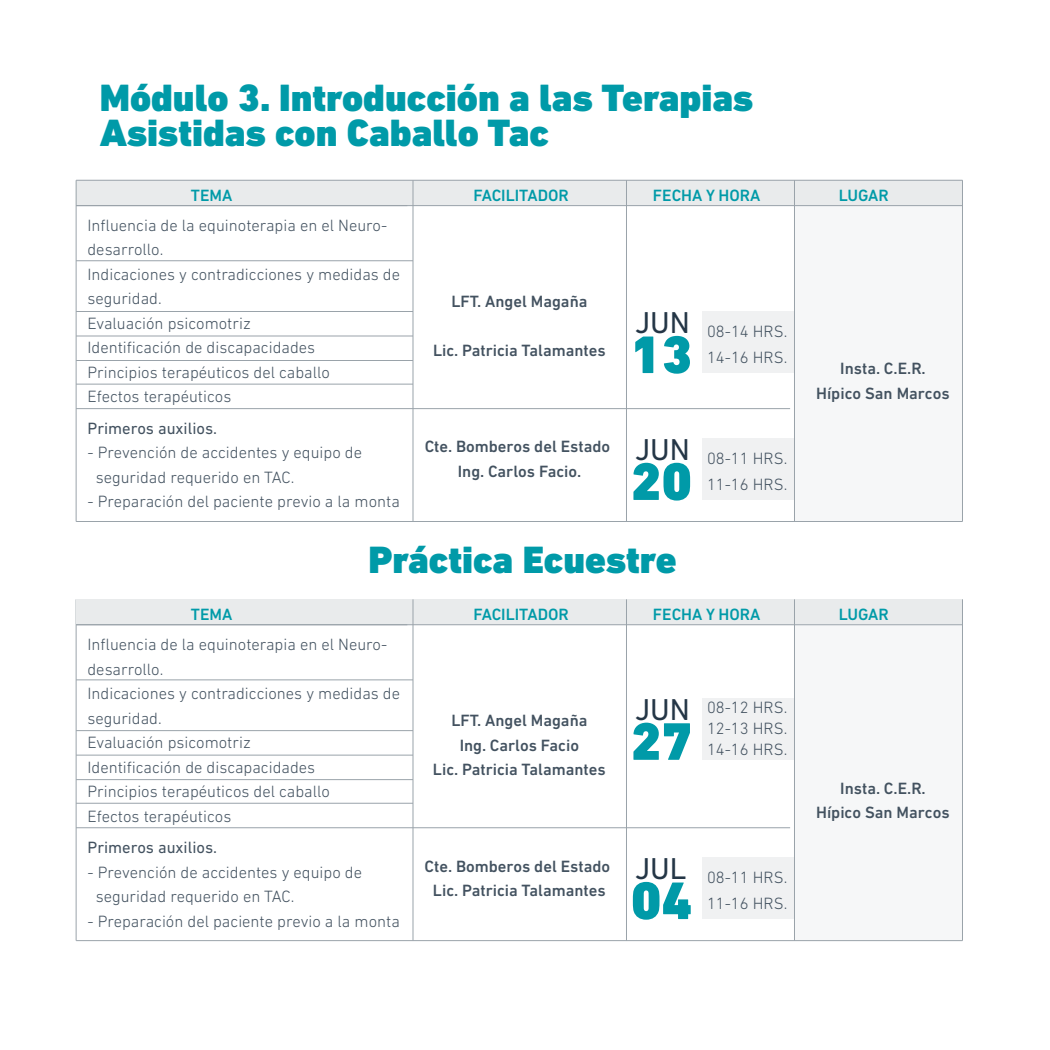
<style>
.page{position:relative;width:1050px;height:1050px;background:#fff}
.page>*{position:absolute;margin:0;border:0;box-sizing:border-box;transform-origin:0 0}
.t1{font:900 53.73px "DIN Next LT Pro";color:#009aa8}
.t2{font:900 38.76px/35px "DIN Next LT Pro";color:#009aa8}
.t3{font:30.71px "DIN Next LT Pro";color:#243646}
.t4{font:300 16.62px/24.5px "DIN Next LT Pro";color:#435260}
.t5{font:500 16.62px/24.5px "DIN Next LT Pro";color:#435260;text-align:center}
.t6{font:500 16.62px "DIN Next LT Pro";color:#009aa8}
.t7{font:16.62px "DIN Next LT Pro";color:#435260}
</style>
<div class="page">
<div style="left:702px;top:312px;width:92px;height:61px;background:#f0f1f2"></div>
<div style="left:702px;top:438px;width:92px;height:62px;background:#f0f1f2"></div>
<div style="left:76px;top:180px;width:886px;height:26px;background:#e9ebec"></div>
<div style="left:794px;top:206px;width:168px;height:316px;background:#f6f7f8"></div>
<hr style="left:76px;top:180px;width:1px;height:342px;background:#9aa3aa">
<hr style="left:76px;top:599px;width:1px;height:342px;background:#9aa3aa">
<hr style="left:413px;top:180px;width:1px;height:342px;background:#9aa3aa">
<hr style="left:626px;top:180px;width:1px;height:342px;background:#9aa3aa">
<hr style="left:794px;top:180px;width:1px;height:342px;background:#9aa3aa">
<hr style="left:962px;top:180px;width:1px;height:342px;background:#9aa3aa">
<hr style="left:76px;top:205px;width:886px;height:1px;background:#9aa3aa">
<hr style="left:76px;top:180px;width:886px;height:1px;background:#9aa3aa">
<hr style="left:76px;top:521px;width:886px;height:1px;background:#9aa3aa">
<hr style="left:76px;top:261px;width:337px;height:1px;background:#9aa3aa">
<hr style="left:76px;top:311px;width:337px;height:1px;background:#9aa3aa">
<hr style="left:76px;top:336px;width:337px;height:1px;background:#9aa3aa">
<hr style="left:76px;top:360px;width:337px;height:1px;background:#9aa3aa">
<hr style="left:76px;top:384px;width:337px;height:1px;background:#9aa3aa">
<hr style="left:76px;top:408px;width:714px;height:1px;background:#9aa3aa">
<div style="left:702px;top:698px;width:92px;height:62px;background:#f0f1f2"></div>
<div style="left:702px;top:858px;width:92px;height:61px;background:#f0f1f2"></div>
<div style="left:76px;top:599px;width:886px;height:26px;background:#e9ebec"></div>
<div style="left:794px;top:624px;width:168px;height:317px;background:#f6f7f8"></div>
<hr style="left:413px;top:599px;width:1px;height:342px;background:#9aa3aa">
<hr style="left:626px;top:599px;width:1px;height:342px;background:#9aa3aa">
<hr style="left:794px;top:599px;width:1px;height:342px;background:#9aa3aa">
<hr style="left:962px;top:599px;width:1px;height:342px;background:#9aa3aa">
<hr style="left:76px;top:625px;width:886px;height:1px;background:#9aa3aa">
<hr style="left:76px;top:940px;width:886px;height:1px;background:#9aa3aa">
<hr style="left:76px;top:680px;width:337px;height:1px;background:#9aa3aa">
<hr style="left:76px;top:730px;width:337px;height:1px;background:#9aa3aa">
<hr style="left:76px;top:755px;width:337px;height:1px;background:#9aa3aa">
<hr style="left:76px;top:779px;width:337px;height:1px;background:#9aa3aa">
<hr style="left:76px;top:803px;width:337px;height:1px;background:#9aa3aa">
<hr style="left:76px;top:828px;width:714px;height:1px;background:#9aa3aa">
<h2 class="t2" style="left:100px;top:80px;width:655px">Módulo 3. Introducción a las Terapias<br>Asistidas con Caballo Tac</h2>
<p class="t6" style="left:191px;top:186px;width:43px">TEMA</p>
<p class="t6" style="left:474px;top:186px;width:97px">FACILITADOR</p>
<p class="t6" style="left:653px;top:186px;width:109px">FECHA Y HORA</p>
<p class="t6" style="left:839px;top:186px;width:51px">LUGAR</p>
<p class="t4" style="left:87px;top:213px;width:314px">Influencia de la equinoterapia en el Neuro&shy;desarrollo.<br>Indicaciones y contradicciones y medidas de seguridad.<br>Evaluación psicomotriz<br>Identificación de discapacidades<br>Principios terapéuticos del caballo<br>Efectos terapéuticos</p>
<p class="t7" style="left:87px;top:419px;width:131px">Primeros auxilios.</p>
<p class="t4" style="left:96px;top:440px;width:268px;text-indent:-8px">- Prevención de accidentes y equipo de seguridad requerido en TAC.</p>
<p class="t4" style="left:87px;top:489px;width:314px">- Preparación del paciente previo a la monta</p>
<p class="t5" style="left:451px;top:289px;width:138px">LFT. Angel Magaña</p>
<p class="t5" style="left:433px;top:338px;width:174px">Lic. Patricia Talamantes</p>
<h3 class="t3" style="left:635px;top:305px;width:56px">JUN</h3>
<p class="t4" style="left:707px;top:319px;width:82px">08-14 HRS.</p>
<h1 class="t1" style="left:631px;top:323px;width:63px">13</h1>
<p class="t4" style="left:707px;top:345px;width:82px">14-16 HRS.</p>
<p class="t5" style="left:816px;top:356px;width:135px">Insta. C.E.R.<br>Hípico San Marcos</p>
<h3 class="t3" style="left:635px;top:432px;width:56px">JUN</h3>
<p class="t5" style="left:425px;top:434px;width:187px">Cte. Bomberos del Estado<br>Ing. Carlos Facio.</p>
<p class="t4" style="left:707px;top:446px;width:82px">08-11 HRS.</p>
<h1 class="t1" style="left:631px;top:450px;width:63px">20</h1>
<p class="t4" style="left:707px;top:472px;width:82px">11-16 HRS.</p>
<h2 class="t2" style="left:368px;top:542px;width:310px">Práctica Ecuestre</h2>
<p class="t6" style="left:191px;top:605px;width:43px">TEMA</p>
<p class="t6" style="left:474px;top:605px;width:97px">FACILITADOR</p>
<p class="t6" style="left:653px;top:605px;width:109px">FECHA Y HORA</p>
<p class="t6" style="left:839px;top:605px;width:51px">LUGAR</p>
<p class="t4" style="left:87px;top:632px;width:314px">Influencia de la equinoterapia en el Neuro&shy;desarrollo.<br>Indicaciones y contradicciones y medidas de seguridad.<br>Evaluación psicomotriz<br>Identificación de discapacidades<br>Principios terapéuticos del caballo<br>Efectos terapéuticos</p>
<p class="t7" style="left:87px;top:838px;width:131px">Primeros auxilios.</p>
<p class="t4" style="left:96px;top:860px;width:268px;text-indent:-8px">- Prevención de accidentes y equipo de seguridad requerido en TAC.</p>
<p class="t4" style="left:87px;top:909px;width:314px">- Preparación del paciente previo a la monta</p>
<h3 class="t3" style="left:635px;top:692px;width:56px">JUN</h3>
<p class="t4" style="left:707px;top:696px;width:82px;line-height:21px">08-12 HRS.<br>12-13 HRS.</p>
<p class="t5" style="left:433px;top:708px;width:174px">LFT. Angel Magaña<br>Ing. Carlos Facio<br>Lic. Patricia Talamantes</p>
<h1 class="t1" style="left:631px;top:709px;width:63px">27</h1>
<p class="t4" style="left:707px;top:737px;width:82px">14-16 HRS.</p>
<p class="t5" style="left:816px;top:776px;width:135px">Insta. C.E.R.<br>Hípico San Marcos</p>
<h3 class="t3" style="left:635px;top:851px;width:53px">JUL</h3>
<p class="t5" style="left:425px;top:854px;width:187px">Cte. Bomberos del Estado<br>Lic. Patricia Talamantes</p>
<p class="t4" style="left:707px;top:865px;width:82px">08-11 HRS.</p>
<h1 class="t1" style="left:631px;top:869px;width:63px">04</h1>
<p class="t4" style="left:707px;top:891px;width:82px">11-16 HRS.</p>
</div>
